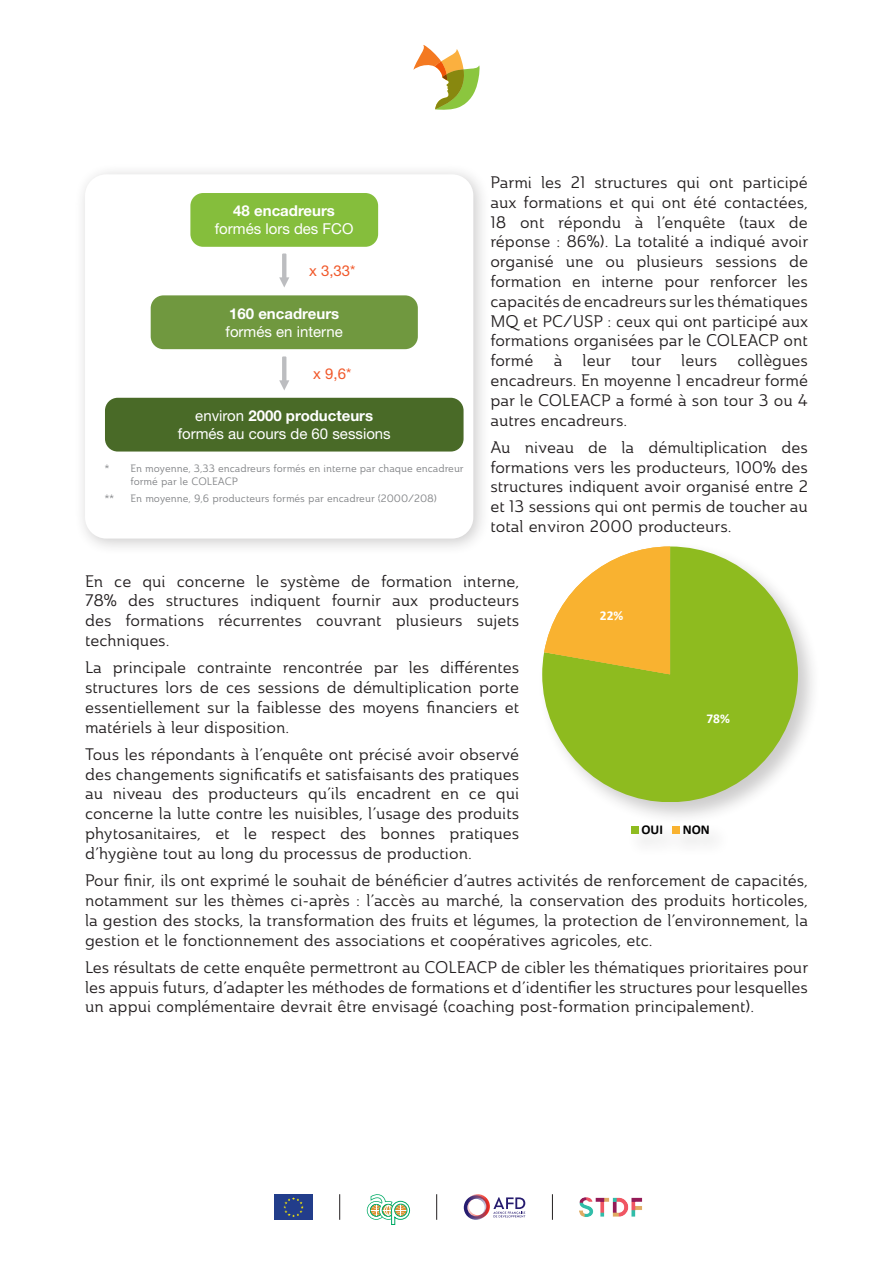
<style>
.page{position:relative;width:893px;height:1263px;background:#fff}
.page>*{position:absolute;margin:0;border:0;box-sizing:border-box;transform-origin:0 0}
.body{font:16.5px/19.8px "Ainslie Nor Reg";color:#231f20;text-align:justify}
.t1{font:15px "Helvetica Neue LT Std";color:#fff}
.t2{font:700 15px "Helvetica Neue LT Std";color:#fff}
.t3{font:15px "Helvetica Neue LT Std";color:#f1592b}
.t4{font:700 13.5px "Calibri";color:#fff}
.t5{font:700 13.5px "Calibri";color:#000}
.Note_de_bas_de_page{font:10.5px/12.6px "Ainslie Nor Reg";color:#808285}
.s1{font-weight:400}
</style>
<div class="page">
<div style="left:74px;top:163px;width:417px;height:393px;background:#231f20;opacity:.23"></div>
<div style="left:85px;top:174px;width:388px;height:364px;background:#fff;border-radius:21px"></div>
<hr style="left:282px;top:253px;width:4px;height:28px;background:#bcbdc0">
<svg style="left:279px;top:277px;width:10px;height:10px"></svg>
<hr style="left:282px;top:356px;width:4px;height:28px;background:#bcbdc0">
<svg style="left:279px;top:380px;width:10px;height:10px"></svg>
<div style="left:190px;top:193px;width:188px;height:54px;background:#85be3c;border-radius:13px"></div>
<div style="left:151px;top:295px;width:267px;height:54px;background:#70983f;border-radius:13px"></div>
<div style="left:105px;top:398px;width:359px;height:53px;background:#496a27;border-radius:13px"></div>
<div style="left:537px;top:541px;width:284px;height:316px;background:#231f20;opacity:.23"></div>
<svg style="left:542px;top:546px;width:256px;height:256px;fill:#8ebb1f"></svg>
<svg style="left:544px;top:546px;width:126px;height:128px"></svg>
<div style="left:631px;top:827px;width:7px;height:7px;background:#8ebb1f"></div>
<div style="left:672px;top:827px;width:8px;height:7px;background:#f9b230"></div>
<svg style="left:464px;top:1194px;width:61px;height:26px"></svg>
<img style="left:274px;top:1194px;width:39px;height:26px">
<svg style="left:367px;top:1194px;width:43px;height:31px"></svg>
<svg style="left:436px;top:1194px;width:1px;height:26px"></svg>
<svg style="left:339px;top:1194px;width:1px;height:26px"></svg>
<svg style="left:552px;top:1194px;width:1px;height:26px"></svg>
<img style="left:579px;top:1197px;width:63px;height:20px">
<svg style="left:413px;top:45px;width:67px;height:65px"></svg>
<p class="body" style="left:490px;top:172px;width:319px">Parmi les 21 structures qui ont participé aux formations et qui ont été contactées, 18 ont répondu à l’enquête (taux de réponse : 86%). La totalité a indiqué avoir organisé une ou plusieurs sessions de formation en interne pour renforcer les capacités de encadreurs sur les thématiques MQ et PC/USP : ceux qui ont participé aux formations organisées par le COLEACP ont formé à leur tour leurs collègues encadreurs. En moyenne 1 encadreur formé par le COLEACP a formé à son tour 3 ou 4 autres encadreurs.</p>
<p class="body" style="left:490px;top:437px;width:319px">Au niveau de la démultiplication des formations vers les producteurs, 100% des structures indiquent avoir organisé entre 2 et 13 sessions qui ont permis de toucher au total environ 2000 producteurs.</p>
<p class="body" style="left:85px;top:571px;width:436px">En ce qui concerne le système de formation interne, 78% des structures indiquent fournir aux producteurs des formations récurrentes couvrant plusieurs sujets techniques.</p>
<p class="body" style="left:85px;top:657px;width:436px">La principale contrainte rencontrée par les différentes structures lors de ces sessions de démultiplication porte essentiellement sur la faiblesse des moyens financiers et matériels à leur disposition.</p>
<p class="body" style="left:85px;top:744px;width:436px">Tous les répondants à l’enquête ont précisé avoir observé des changements significatifs et satisfaisants des pratiques au niveau des producteurs qu’ils encadrent en ce qui concerne la lutte contre les nuisibles, l’usage des produits phytosanitaires, et le respect des bonnes pratiques d’hygiène tout au long du processus de production.</p>
<p class="body" style="left:85px;top:870px;width:724px">Pour finir, ils ont exprimé le souhait de bénéficier d’autres activités de renforcement de capacités, notamment sur les thèmes ci-après : l’accès au marché, la conservation des produits horticoles, la gestion des stocks, la transformation des fruits et légumes, la protection de l’environnement, la gestion et le fonctionnement des associations et coopératives agricoles, etc.</p>
<p class="body" style="left:85px;top:957px;width:725px">Les résultats de cette enquête permettront au COLEACP de cibler les thématiques prioritaires pour les appuis futurs, d’adapter les méthodes de formations et d’identifier les structures pour lesquelles un appui complémentaire devrait être envisagé (coaching post-formation principalement).</p>
<p class="t2" style="left:233px;top:202px;width:103px">48 encadreurs</p>
<p class="t1" style="left:215px;top:220px;width:140px">formés lors des FCO</p>
<p class="t3" style="left:309px;top:262px;width:48px">x 3,33*</p>
<p class="t2" style="left:229px;top:304px;width:112px">160 encadreurs</p>
<p class="t1" style="left:226px;top:322px;width:119px">formés en interne</p>
<p class="t3" style="left:313px;top:364px;width:40px">x 9,6*</p>
<p class="t2" style="left:195px;top:406px;width:179px"><span class="s1">environ</span> 2000 producteurs</p>
<p class="t1" style="left:178px;top:425px;width:215px">formés au cours de 60 sessions</p>
<p class="Note_de_bas_de_page" style="left:130px;top:462px;width:335px;text-indent:-26px">* En moyenne, 3,33 encadreurs formés en interne par chaque encadreur formé par le COLEACP</p>
<p class="Note_de_bas_de_page" style="left:105px;top:492px;width:11px">**</p>
<p class="Note_de_bas_de_page" style="left:130px;top:492px;width:308px">En moyenne, 9,6 producteurs formés par encadreur (2000/208)</p>
<p class="t4" style="left:600px;top:606px;width:25px">22%</p>
<p class="t4" style="left:706px;top:709px;width:25px">78%</p>
<p class="t5" style="left:641px;top:820px;width:23px">OUI</p>
<p class="t5" style="left:683px;top:820px;width:28px">NON</p>
</div>
